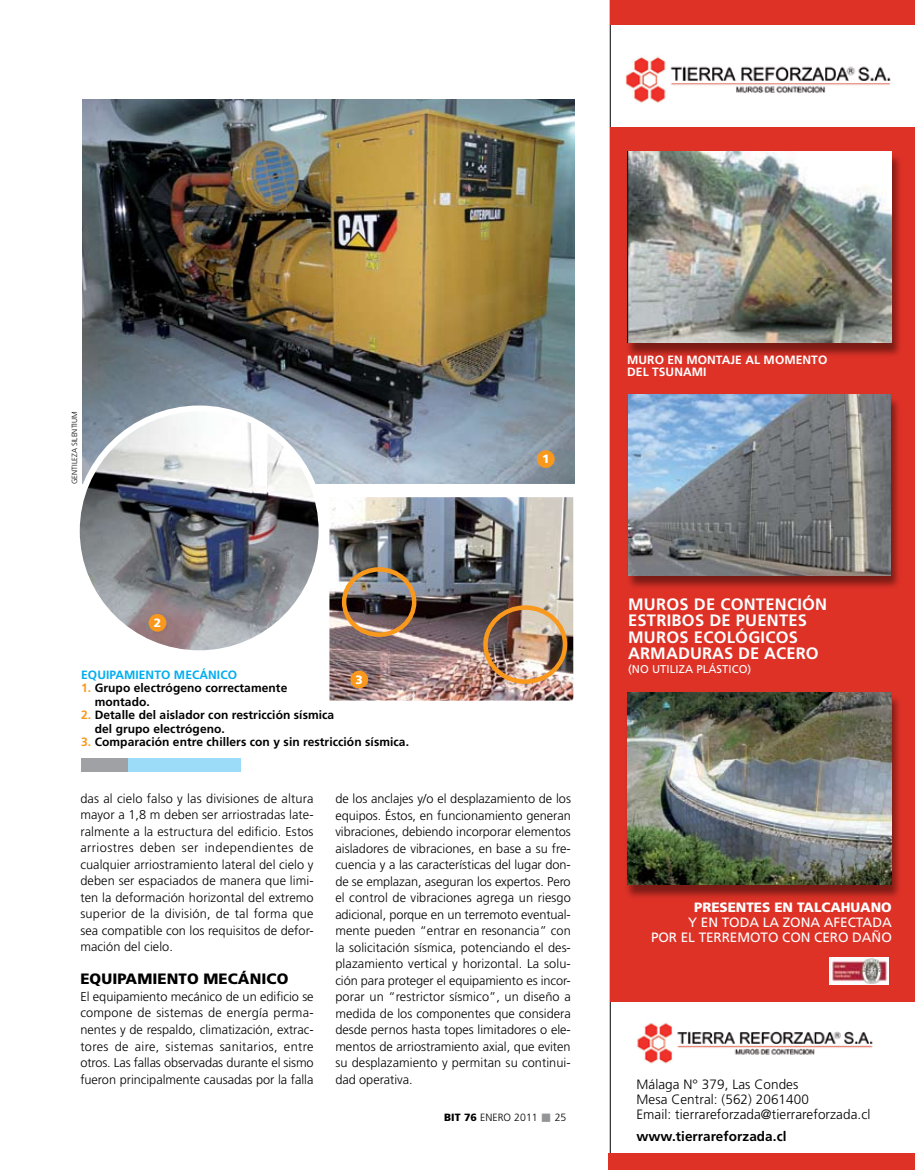
<style>
.page{position:relative;width:915px;height:1170px;background:#fff}
.page>*{position:absolute;margin:0;border:0;box-sizing:border-box;transform-origin:0 0}
.t1{font:700 16.5px "Frutiger";color:#fff}
.t2{font:900 15px "Frutiger";letter-spacing:.005em;color:#000}
.t3{font:300 13.5px/15px "Frutiger";letter-spacing:.005em;color:#000}
.t4{font:13.5px "Frutiger";letter-spacing:-.005em;color:#fff}
.t5{font:700 13.5px "Frutiger";letter-spacing:.005em;color:#000}
.t6{font:900 13.5px "Frutiger";letter-spacing:-.005em;color:#fff}
.t7{font:300 12.75px/16.5px "Frutiger";letter-spacing:.005em;color:#000;text-align:justify}
.t8{font:700 12px/13.5px "Frutiger";letter-spacing:.005em;color:#000}
.t9{font:700 12px/12px "Frutiger";letter-spacing:.005em;color:#fff}
.t10{font:700 12px "Frutiger";letter-spacing:.005em;color:#00adef}
.t11{font:900 12px "Frutiger";color:#fff}
.t12{font:11.25px "Frutiger";letter-spacing:.005em;color:#fff}
.t13{font:300 10.5px "Frutiger";letter-spacing:.005em;color:#000}
.t14{font:300 7.5px "Frutiger";letter-spacing:.005em;color:#000}
.s1{color:#f8981d}
.s2{font-weight:900}
.s3{color:#939598}
</style>
<div class="page">
<img style="left:82px;top:99px;width:492px;height:384px">
<img style="left:77px;top:408px;width:244px;height:245px;border-radius:50%">
<div style="left:74px;top:405px;width:250px;height:251px;border:6px solid #fff;border-radius:50%"></div>
<img style="left:330px;top:498px;width:242px;height:201px">
<div style="left:323px;top:491px;width:256px;height:215px;border:6px solid #fff"></div>
<div style="left:81px;top:758px;width:159px;height:13px;background:#9ddcf9"></div>
<div style="left:81px;top:758px;width:46px;height:13px;background:#9fa1a4"></div>
<div style="left:536px;top:450px;width:18px;height:18px;background:#f8981d;border-radius:50%"></div>
<div style="left:148px;top:614px;width:18px;height:17px;background:#f8981d;border-radius:50%"></div>
<div style="left:350px;top:670px;width:18px;height:18px;background:#f8981d;border-radius:50%"></div>
<div style="left:342px;top:567px;width:74px;height:70px;border:4px solid #f8981d;border-radius:50%"></div>
<div style="left:483px;top:605px;width:84px;height:78px;border:4px solid #f8981d;border-radius:50%"></div>
<div style="left:610px;top:127px;width:304px;height:874px;background:#de3227"></div>
<div style="left:624px;top:395px;width:278px;height:196px;background:#000;opacity:.45"></div>
<img style="left:628px;top:394px;width:261px;height:181px">
<div style="left:623px;top:693px;width:279px;height:207px;background:#000;opacity:.45"></div>
<img style="left:627px;top:692px;width:263px;height:192px">
<img style="left:829px;top:957px;width:59px;height:27px">
<div style="left:624px;top:153px;width:278px;height:206px;background:#000;opacity:.45"></div>
<img style="left:627px;top:152px;width:263px;height:190px">
<div style="left:608px;top:1153px;width:306px;height:16px;background:#de3227"></div>
<div style="left:609px;top:0;width:305px;height:24px;background:#de3227"></div>
<img style="left:625px;top:57px;width:266px;height:46px">
<img style="left:637px;top:1023px;width:236px;height:41px">
<p class="t14" style="left:70px;top:484px;width:73px;rotate:-90deg">g entileza silentium</p>
<p class="t11" style="left:154px;top:615px;width:9px">2</p>
<p class="t10" style="left:81px;top:667px;width:157px">Equipamiento M ecánico</p>
<p class="t8" style="left:95px;top:681px;width:194px;text-indent:-13px"><span class="s1">1.</span> Grupo electrógeno correctamente montado.</p>
<p class="t8" style="left:95px;top:708px;width:241px;text-indent:-14px"><span class="s1">2.</span> Detalle del aislador con restricción sísmica del grupo electrógeno.</p>
<p class="t8" style="left:81px;top:735px;width:329px"><span class="s1">3.</span> Comparación entre chillers con y sin restricción sísmica.</p>
<p class="t11" style="left:355px;top:672px;width:9px">3</p>
<p class="t11" style="left:542px;top:451px;width:9px">1</p>
<p class="t7" style="left:80px;top:790px;width:235px">das al cielo falso y las divisiones de altura mayor a 1,8 m deben ser arriostradas late&shy;ralmente a la estructura del edificio. Estos arriostres deben ser independientes de cualquier arriostramiento lateral del cielo y deben ser espaciados de manera que limi&shy;ten la deformación horizontal del extremo superior de la división, de tal forma que sea compatible con los requisitos de defor&shy;mación del cielo.</p>
<p class="t2" style="left:80px;top:970px;width:209px">EQUIPAMIENTO MECÁNICO</p>
<p class="t7" style="left:80px;top:988px;width:235px">El equipamiento mecánico de un edificio se compone de sistemas de energía perma&shy;nentes y de respaldo, climatización, extrac&shy;tores de aire, sistemas sanitarios, entre otros. Las fallas observadas durante el sismo fueron principalmente causadas por la falla</p>
<p class="t7" style="left:335px;top:790px;width:237px">de los anclajes y/o el desplazamiento de los equipos. Éstos, en funcionamiento generan vibraciones, debiendo incorporar elementos aisladores de vibraciones, en base a su fre&shy;cuencia y a las características del lugar don&shy;de se emplazan, aseguran los expertos. Pero el control de vibraciones agrega un riesgo adicional, porque en un terremoto eventual&shy;mente pueden “entrar en resonancia” con la solicitación sísmica, potenciando el des&shy;plazamiento vertical y horizontal. La solu&shy;ción para proteger el equipamiento es incor&shy;porar un “restrictor sísmico”, un diseño a medida de los componentes que considera desde pernos hasta topes limitadores o ele&shy;mentos de arriostramiento axial, que eviten su desplazamiento y permitan su continui&shy;dad operativa.</p>
<p class="t13" style="left:444px;top:1111px;width:124px"><span class="s2">BIT 76</span> enero 2011 <span class="s3">■</span> 25</p>
<p class="t9" style="left:627px;top:353px;width:202px">muro en montaje al momento del tsunami</p>
<p class="t1" style="left:628px;top:594px;width:13px">MUROS</p>
<p class="t1" style="left:693px;top:594px;width:38px">DE CONTENCIÓN</p>
<p class="t1" style="left:628px;top:611px;width:10px">ESTRI</p>
<p class="t1" style="left:671px;top:611px;width:76px">BOSDEPUENTES</p>
<p class="t1" style="left:628px;top:627px;width:13px">MUROS</p>
<p class="t1" style="left:693px;top:627px;width:12px">ECOLÓ</p>
<p class="t1" style="left:748px;top:627px;width:23px">GICOS</p>
<p class="t1" style="left:628px;top:644px;width:13px">ARMADURAS</p>
<p class="t1" style="left:738px;top:644px;width:38px">DE ACERO</p>
<p class="t12" style="left:628px;top:662px;width:125px">(NO UTILIZA PLÁSTICO)</p>
<p class="t6" style="left:694px;top:898px;width:199px">PRESENTES EN TALCAHUANO</p>
<p class="t4" style="left:688px;top:913px;width:105px">Y ENTODALA ZONA</p>
<p class="t4" style="left:823px;top:913px;width:69px">AFECTADA</p>
<p class="t4" style="left:650px;top:928px;width:110px">POR EL TERREMOTO</p>
<p class="t4" style="left:781px;top:928px;width:10px">CON</p>
<p class="t4" style="left:814px;top:928px;width:78px">CERO DAÑO</p>
<p class="t3" style="left:636px;top:1076px;width:235px">Málaga N° 379, Las Condes<br>Mesa Central: (562) 2061400<br>Email: tierrareforzada@tierrareforzada.cl</p>
<p class="t5" style="left:636px;top:1127px;width:151px">www.tierrareforzada.cl</p>
</div>
